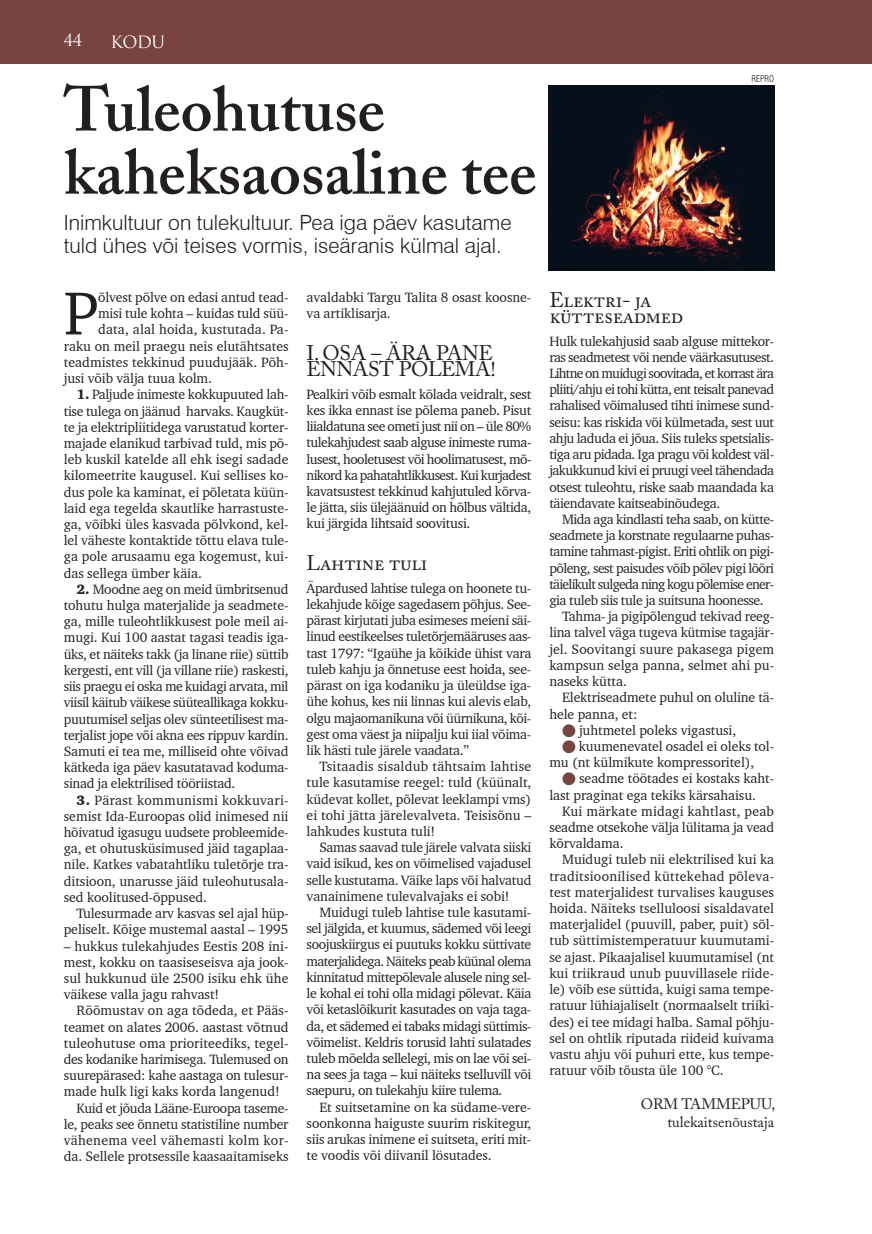
<style>
.page{position:relative;width:872px;height:1234px;background:#fff}
.page>*{position:absolute;margin:0;border:0;box-sizing:border-box;transform-origin:0 0}
.t1{font:600 63px/63px "Adobe Caslon";color:#231f20}
.t2{font:62.1px "Charter BT";color:#231f20}
.t3{font:300 21px/22.5px "Swiss 721 BT";color:#231f20}
.t4{font:21px/16.2px "Adobe Caslon Regular SC";letter-spacing:-.015em;color:#231f20}
.t5{font:16.5px "Trajan Pro";letter-spacing:-.025em;color:#fff}
.t6{font:15px/18px "Adobe Caslon Pro";color:#231f20;text-align:right}
.t7{font:13.8px/16.2px "Charter BT";letter-spacing:-.005em;color:#231f20;text-align:justify}
.t8{font:13.8px "Charter BT";letter-spacing:-.035em;color:#231f20}
.t9{font:13.8px "Charter BT";letter-spacing:-.03em;color:#231f20}
.t10{font:13.8px "Charter BT";letter-spacing:-.04em;color:#231f20}
.t11{font:13.8px "Charter BT";letter-spacing:-.05em;color:#231f20}
.t12{font:13.8px "Charter BT";letter-spacing:-.025em;color:#231f20}
.t13{font:13.8px "Charter BT";letter-spacing:.02em;color:#231f20}
.t14{font:300 condensed 9px "Swiss 721 BT";color:#231f20}
.s1{font-weight:900}
.s2{color:#794440}
</style>
<div class="page">
<div style="left:0;top:0;width:872px;height:64px;background:#794440"></div>
<img style="left:549px;top:85px;width:225px;height:186px">
<p class="t5" style="left:64px;top:29px;width:20px">44</p>
<p class="t5" style="left:111px;top:31px;width:56px">KODU</p>
<h1 class="t1" style="left:64px;top:78px;width:474px">Tuleohutuse kaheksaosaline tee</h1>
<h3 class="t3" style="left:64px;top:211px;width:449px">Inimkultuur on tulekultuur. Pea iga päev kasutame tuld ühes või teises vormis, iseäranis külmal ajal.</h3>
<p class="t14" style="left:751px;top:74px;width:24px">REPRO</p>
<h2 class="t2" style="left:64px;top:274px;width:36px">P</h2>
<p class="t7" style="left:98px;top:289px;width:192px">õlvest põlve on edasi antud tead-</p>
<p class="t7" style="left:98px;top:305px;width:192px">misi tule kohta – kuidas tuld süü-</p>
<p class="t7" style="left:98px;top:321px;width:192px">data, alal hoida, kustutada. Pa-</p>
<p class="t7" style="left:64px;top:337px;width:226px">raku on meil praegu neis elutähtsates</p>
<p class="t7" style="left:64px;top:353px;width:226px">teadmistes tekkinud puudujääk. Põh-</p>
<p class="t7" style="left:64px;top:370px;width:150px">jusi võib välja tuua kolm.</p>
<p class="t7" style="left:64px;top:386px;width:226px;text-indent:13px"><span class="s1">1.</span> Paljude inimeste kokkupuuted lah&shy;tise tulega on jäänud harvaks. Kaugküt&shy;te ja elektripliitidega varustatud korter&shy;majade elanikud tarbivad tuld, mis põ&shy;leb kuskil katelde all ehk isegi sadade kilomeetrite kaugusel. Kui sellises ko&shy;dus pole ka kaminat, ei põletata küün&shy;laid ega tegelda skautlike harrastuste&shy;ga, võibki üles kasvada põlvkond, kel&shy;lel väheste kontaktide tõttu elava tule&shy;ga pole arusaamu ega kogemust, kui&shy;das sellega ümber käia.</p>
<p class="t7" style="left:64px;top:580px;width:226px;text-indent:13px"><span class="s1">2.</span> Moodne aeg on meid ümbritsenud tohutu hulga materjalide ja seadmete&shy;ga, mille tuleohtlikkusest pole meil ai&shy;mugi. Kui 100 aastat tagasi teadis iga&shy;üks, et näiteks takk (ja linane riie) süttib kergesti, ent vill (ja villane riie) raskesti, siis praegu ei oska me kuidagi arvata, mil viisil käitub väikese süüteallikaga kokku&shy;puutumisel seljas olev sünteetilisest ma&shy;terjalist jope või akna ees rippuv kardin.<br>Samuti ei tea me, milliseid ohte võivad kätkeda iga päev kasutatavad koduma&shy;sinad ja elektrilised tööriistad.</p>
<p class="t7" style="left:64px;top:791px;width:226px;text-indent:13px"><span class="s1">3.</span> Pärast kommunismi kokkuvari&shy;semist Ida-Euroopas olid inimesed nii hõivatud igasugu uudsete probleemide&shy;ga, et ohutusküsimused jäid tagaplaa&shy;nile. Katkes vabatahtliku tuletõrje tra&shy;ditsioon, unarusse jäid tuleohutusala&shy;sed koolitused-õppused.</p>
<p class="t7" style="left:64px;top:904px;width:226px;text-align:right">Tulesurmade arv kasvas sel ajal hüp&shy;peliselt. Kõige mustemal aastal – 1995</p>
<p class="t7" style="left:64px;top:937px;width:226px">– hukkus tulekahjudes Eestis 208 ini&shy;mest, kokku on taasiseseisva aja jook&shy;sul hukkunud üle 2500 isiku ehk ühe väikese valla jagu rahvast!</p>
<p class="t7" style="left:77px;top:1001px;width:213px">Rõõmustav on aga tõdeda, et Pääs-</p>
<p class="t7" style="left:64px;top:1018px;width:226px">teamet on alates 2006. aastast võtnud</p>
<p class="t7" style="left:64px;top:1034px;width:226px">tuleohutuse oma prioriteediks, tegel-</p>
<p class="t12" style="left:64px;top:1050px;width:226px">des kodanike harimisega. Tulemused on</p>
<p class="t7" style="left:64px;top:1066px;width:226px">suurepärased: kahe aastaga on tulesur-</p>
<p class="t7" style="left:64px;top:1082px;width:217px">made hulk ligi kaks korda langenud!</p>
<p class="t7" style="left:77px;top:1099px;width:213px">Kuid et jõuda Lääne-Euroopa taseme-</p>
<p class="t7" style="left:64px;top:1115px;width:226px">le, peaks see õnnetu statistiline number</p>
<p class="t13" style="left:64px;top:1131px;width:226px">vähenema veel vähemasti kolm kor-</p>
<p class="t7" style="left:64px;top:1147px;width:226px">da. Sellele protsessile kaasaaitamiseks</p>
<p class="t7" style="left:306px;top:289px;width:226px">avaldabki Targu Talita 8 osast koosne&shy;va artiklisarja.</p>
<h3 class="t4" style="left:306px;top:345px;width:191px">I. OSA – ÄRA PANE<br>ENNAST PÕLEMA!</h3>
<p class="t7" style="left:306px;top:385px;width:226px">Pealkiri võib esmalt kõlada veidralt, sest kes ikka ennast ise põlema paneb. Pisut liialdatuna see ometi just nii on – üle 80% tulekahjudest saab alguse inimeste ruma&shy;lusest, hooletusest või hoolimatusest, mõ&shy;nikord ka pahatahtlikkusest. Kui kurjadest kavatsustest tekkinud kahjutuled kõrva&shy;le jätta, siis ülejäänuid on hõlbus vältida, kui järgida lihtsaid soovitusi.</p>
<h3 class="t4" style="left:306px;top:555px;width:123px">Lahtine tuli</h3>
<p class="t7" style="left:306px;top:579px;width:226px">Äpardused lahtise tulega on hoonete tu&shy;lekahjude kõige sagedasem põhjus. See&shy;pärast kirjutati juba esimeses meieni säi&shy;linud eestikeelses tuletõrjemääruses aas&shy;tast 1797: “Igaühe ja kõikide ühist vara tuleb kahju ja õnnetuse eest hoida, see&shy;pärast on iga kodaniku ja üleüldse iga&shy;ühe kohus, kes nii linnas kui alevis elab, olgu majaomanikuna või üürnikuna, kõi&shy;gest oma väest ja niipalju kui iial võima&shy;lik hästi tule järele vaadata.”</p>
<p class="t7" style="left:306px;top:757px;width:226px;text-indent:13px">Tsitaadis sisaldub tähtsaim lahtise tule kasutamise reegel: tuld (küünalt, küdevat kollet, põlevat leeklampi vms) ei tohi jätta järelevalveta. Teisisõnu – lahkudes kustuta tuli!</p>
<p class="t7" style="left:306px;top:838px;width:226px;text-indent:13px">Samas saavad tule järele valvata siiski vaid isikud, kes on võimelised vajadusel selle kustutama. Väike laps või halvatud vanainimene tulevalvajaks ei sobi!</p>
<p class="t7" style="left:306px;top:903px;width:226px;text-indent:13px">Muidugi tuleb lahtise tule kasutami&shy;sel jälgida, et kuumus, sädemed või leegi soojuskiirgus ei puutuks kokku süttivate materjalidega. Näiteks peab küünal olema kinnitatud mittepõlevale alusele ning sel&shy;le kohal ei tohi olla midagi põlevat. Käia või ketaslõikurit kasutades on vaja taga&shy;da, et sädemed ei tabaks midagi süttimis&shy;võimelist. Keldris torusid lahti sulatades tuleb mõelda sellelegi, mis on lae või sei&shy;na sees ja taga – kui näiteks tselluvill või saepuru, on tulekahju kiire tulema.</p>
<p class="t7" style="left:306px;top:1098px;width:226px;text-indent:13px">Et suitsetamine on ka südame-vere&shy;soonkonna haiguste suurim riskitegur, siis arukas inimene ei suitseta, eriti mit&shy;te voodis või diivanil lösutades.</p>
<h3 class="t4" style="left:549px;top:292px;width:135px">Elektri- ja kütteseadmed</h3>
<p class="t7" style="left:549px;top:332px;width:226px">Hulk tulekahjusid saab alguse mittekor&shy;ras seadmetest või nende väärkasutusest.<br>Lihtne on muidugi soovitada, et korrast ära pliiti/ahju ei tohi kütta, ent teisalt panevad rahalised võimalused tihti inimese sund&shy;seisu: kas riskida või külmetada, sest uut ahju laduda ei jõua. Siis tuleks spetsialis&shy;tiga aru pidada. Iga pragu või koldest väl&shy;jakukkunud kivi ei pruugi veel tähendada otsest tuleohtu, riske saab maandada ka täiendavate kaitseabinõudega.</p>
<p class="t8" style="left:562px;top:510px;width:213px">Mida aga kindlasti teha saab, on kütte-</p>
<p class="t9" style="left:549px;top:526px;width:226px">seadmete ja korstnate regulaarne puhas-</p>
<p class="t10" style="left:549px;top:543px;width:226px">tamine tahmast-pigist. Eriti ohtlik on pigi-</p>
<p class="t8" style="left:549px;top:559px;width:226px">põleng, sest paisudes võib põlev pigi lõõri</p>
<p class="t11" style="left:549px;top:575px;width:226px">täielikult sulgeda ning kogu põlemise ener-</p>
<p class="t9" style="left:549px;top:591px;width:216px">gia tuleb siis tule ja suitsuna hoonesse.</p>
<p class="t7" style="left:562px;top:608px;width:213px">Tahma- ja pigipõlengud tekivad reeg-</p>
<p class="t7" style="left:549px;top:624px;width:226px">lina talvel väga tugeva kütmise tagajär-</p>
<p class="t7" style="left:549px;top:640px;width:226px">jel. Soovitangi suure pakasega pigem</p>
<p class="t7" style="left:549px;top:656px;width:226px">kampsun selga panna, selmet ahi pu-</p>
<p class="t7" style="left:549px;top:672px;width:79px">naseks kütta.</p>
<p class="t7" style="left:562px;top:689px;width:213px">Elektriseadmete puhul on oluline tä-</p>
<p class="t7" style="left:549px;top:705px;width:90px">hele panna, et:</p>
<p class="t7" style="left:562px;top:721px;width:176px"><span class="s2">●</span> juhtmetel poleks vigastusi,</p>
<p class="t7" style="left:549px;top:737px;width:226px;text-indent:13px"><span class="s2">●</span> kuumenevatel osadel ei oleks tol&shy;mu (nt külmikute kompressoritel),</p>
<p class="t7" style="left:549px;top:770px;width:226px;text-indent:13px"><span class="s2">●</span> seadme töötades ei kostaks kaht&shy;last praginat ega tekiks kärsahaisu.</p>
<p class="t7" style="left:549px;top:802px;width:226px;text-indent:13px">Kui märkate midagi kahtlast, peab seadme otsekohe välja lülitama ja vead kõrvaldama.</p>
<p class="t7" style="left:549px;top:851px;width:226px;text-indent:13px">Muidugi tuleb nii elektrilised kui ka traditsioonilised küttekehad põleva&shy;test materjalidest turvalises kauguses hoida. Näiteks tselluloosi sisaldavatel materjalidel (puuvill, paber, puit) sõl&shy;tub süttimistemperatuur kuumutami&shy;se ajast. Pikaajalisel kuumutamisel (nt kui triikraud unub puuvillasele riide&shy;le) võib ese süttida, kuigi sama tempe&shy;ratuur lühiajaliselt (normaalselt triiki&shy;des) ei tee midagi halba. Samal põhju&shy;sel on ohtlik riputada riideid kuivama vastu ahju või puhuri ette, kus tempe&shy;ratuur võib tõusta üle 100 °C.</p>
<p class="t6" style="left:640px;top:1094px;width:136px">ORM TAMMEPUU, tulekaitsenõustaja</p>
</div>
